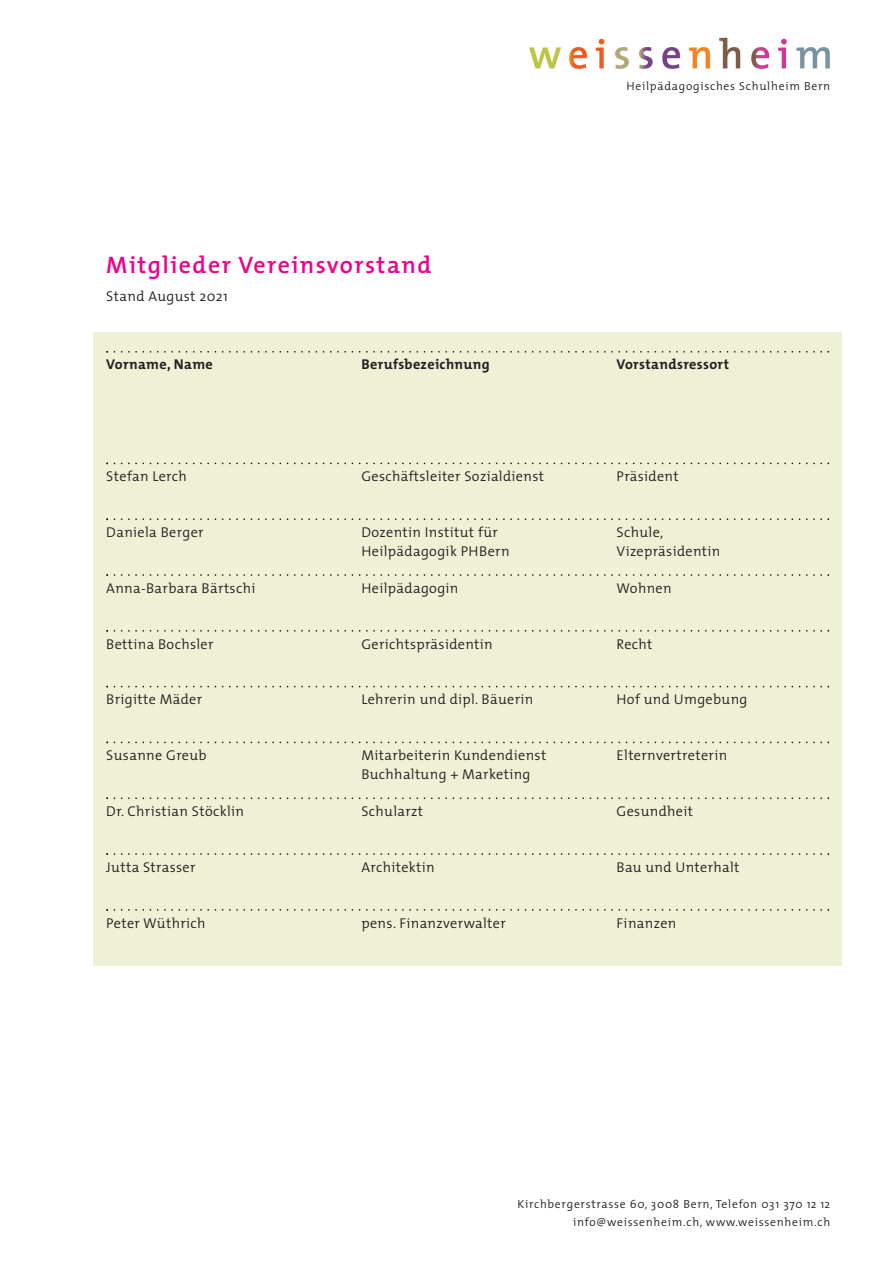
<style>
.page{position:relative;width:893px;height:1263px;background:#fff}
.page>*{position:absolute;margin:0;border:0;box-sizing:border-box;transform-origin:0 0}
.t1{font:600 24px "The Mix";letter-spacing:.06em;color:#ed028c}
.t2{font:300 14.25px "The Mix";letter-spacing:.025em;color:#231f20}
.t3{font:700 14.25px "The Mix";letter-spacing:.025em;color:#231f20}
.t4{font:300 11.7px/18px "The Mix";letter-spacing:.06em;color:#231f20;text-align:right}
</style>
<div class="page">
<div style="left:94px;top:332px;width:748px;height:633px;background:#eff1d6"></div>
<img style="left:529px;top:37px;width:301px;height:32px">
<svg style="left:106px;top:351px;width:723px;height:2px"></svg>
<svg style="left:106px;top:462px;width:723px;height:2px"></svg>
<svg style="left:106px;top:518px;width:723px;height:2px"></svg>
<svg style="left:106px;top:574px;width:723px;height:2px"></svg>
<svg style="left:106px;top:630px;width:723px;height:2px"></svg>
<svg style="left:106px;top:686px;width:723px;height:1px"></svg>
<svg style="left:106px;top:741px;width:723px;height:2px"></svg>
<svg style="left:106px;top:797px;width:723px;height:2px"></svg>
<svg style="left:106px;top:853px;width:723px;height:2px"></svg>
<svg style="left:106px;top:909px;width:723px;height:2px"></svg>
<h1 class="t1" style="left:106px;top:257px;width:327px">Mitglieder Vereinsvorstand</h1>
<p class="t2" style="left:106px;top:291px;width:123px">Stand August 2021</p>
<p class="t4" style="left:626px;top:78px;width:205px">Heilpädagogisches Schulheim Bern</p>
<p class="t3" style="left:106px;top:360px;width:108px">Vorname, Name</p>
<p class="t3" style="left:361px;top:360px;width:130px">Berufsbezeichnung</p>
<p class="t3" style="left:617px;top:360px;width:114px">Vorstandsressort</p>
<p class="t2" style="left:106px;top:471px;width:82px">Stefan Lerch</p>
<p class="t2" style="left:361px;top:471px;width:184px">Geschäftsleiter Sozialdienst</p>
<p class="t2" style="left:617px;top:471px;width:64px">Präsident</p>
<p class="t2" style="left:106px;top:527px;width:99px">Daniela Berger</p>
<p class="t2" style="left:361px;top:527px;width:138px">Dozentin Institut für</p>
<p class="t2" style="left:617px;top:527px;width:48px">Schule,</p>
<p class="t2" style="left:361px;top:546px;width:150px">Heilpädagogik PHBern</p>
<p class="t2" style="left:617px;top:546px;width:105px">Vizepräsidentin</p>
<p class="t2" style="left:106px;top:583px;width:151px">Anna-Barbara Bärtschi</p>
<p class="t2" style="left:361px;top:583px;width:99px">Heilpädagogin</p>
<p class="t2" style="left:617px;top:583px;width:57px">Wohnen</p>
<p class="t2" style="left:106px;top:639px;width:109px">Bettina Bochsler</p>
<p class="t2" style="left:361px;top:639px;width:133px">Gerichtspräsidentin</p>
<p class="t2" style="left:617px;top:639px;width:37px">Recht</p>
<p class="t2" style="left:106px;top:695px;width:97px">Brigitte Mäder</p>
<p class="t2" style="left:361px;top:695px;width:173px">Lehrerin und dipl. Bäuerin</p>
<p class="t2" style="left:617px;top:695px;width:132px">Hof und Umgebung</p>
<p class="t2" style="left:106px;top:750px;width:102px">Susanne Greub</p>
<p class="t2" style="left:361px;top:750px;width:186px">Mitarbeiterin Kundendienst</p>
<p class="t2" style="left:617px;top:750px;width:112px">Elternvertreterin</p>
<p class="t2" style="left:361px;top:769px;width:171px">Buchhaltung + Marketing</p>
<p class="t2" style="left:106px;top:806px;width:139px">Dr. Christian Stöcklin</p>
<p class="t2" style="left:361px;top:806px;width:63px">Schularzt</p>
<p class="t2" style="left:617px;top:806px;width:78px">Gesundheit</p>
<p class="t2" style="left:106px;top:862px;width:91px">Jutta Strasser</p>
<p class="t2" style="left:361px;top:862px;width:75px">Architektin</p>
<p class="t2" style="left:617px;top:862px;width:124px">Bau und Unterhalt</p>
<p class="t2" style="left:106px;top:918px;width:101px">Peter Wüthrich</p>
<p class="t2" style="left:361px;top:918px;width:146px">pens. Finanzverwalter</p>
<p class="t2" style="left:617px;top:918px;width:61px">Finanzen</p>
<p class="t4" style="left:518px;top:1196px;width:314px">Kirchbergerstrasse 60, 3008 Bern, Telefon 031 370 12 12 info@weissenheim.ch, www.weissenheim.ch</p>
</div>
